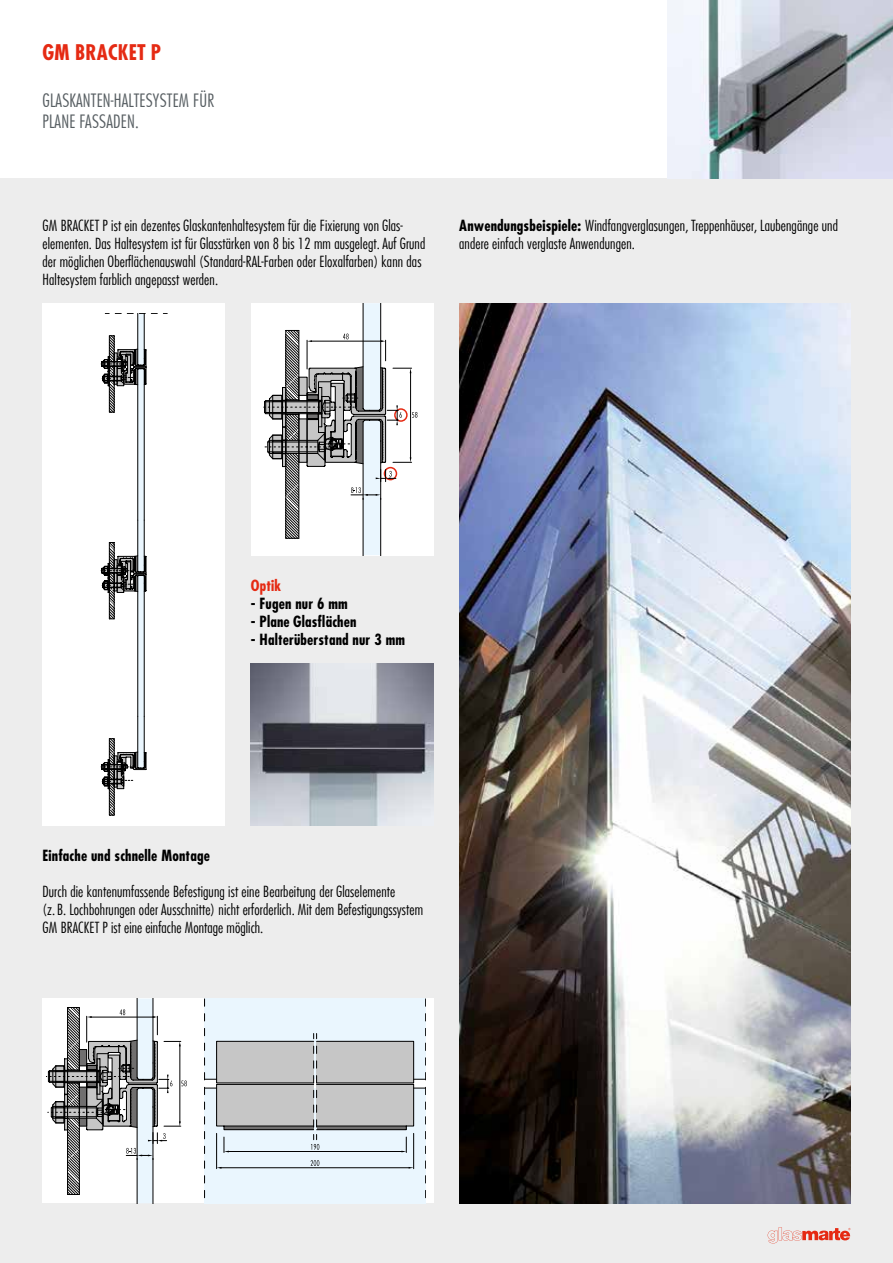
<style>
.page{position:relative;width:893px;height:1263px;background:#fff}
.page>*{position:absolute;margin:0;border:0;box-sizing:border-box;transform-origin:0 0}
.t1{font:700 condensed 21px "Futura LT Pro";letter-spacing:.01em;color:#e52a13}
.t2{font:300 condensed 18px/21.6px "Futura LT Pro";letter-spacing:.01em;color:#575e62}
.t3{font:300 condensed 15px/18px "Futura LT Pro";letter-spacing:.01em;color:#000}
.t4{font:700 condensed 15px "Futura LT Pro";letter-spacing:.01em;color:#000}
.t5{font:700 condensed 15px "Futura LT Pro";letter-spacing:.01em;color:#e52a13}
.s1{font-weight:700}
</style>
<div class="page">
<div style="left:0;top:179px;width:893px;height:1084px;background:#ededed"></div>
<img style="left:668px;top:0;width:225px;height:179px">
<div style="left:43px;top:998px;width:154px;height:205px;background:#fff"></div>
<svg style="left:46px;top:998px;width:141px;height:205px"></svg>
<div style="left:251px;top:303px;width:183px;height:252px;background:#fff"></div>
<svg style="left:263px;top:303px;width:154px;height:252px"></svg>
<div style="left:197px;top:998px;width:237px;height:205px;background:#fff"></div>
<div style="left:205px;top:998px;width:221px;height:81px;background:#eaf6fe"></div>
<div style="left:205px;top:1088px;width:221px;height:115px;background:#eaf6fe"></div>
<hr style="left:413px;top:1133px;width:1px;height:36px;background:#000">
<hr style="left:216px;top:1133px;width:1px;height:36px;background:#000">
<hr style="left:220px;top:1167px;width:189px;height:1px;background:#000">
<svg style="left:311px;top:1160px;width:8px;height:6px"></svg>
<svg style="left:204px;top:1028px;width:222px;height:125px"></svg>
<div style="left:43px;top:303px;width:182px;height:522px;background:#fff"></div>
<svg style="left:101px;top:313px;width:56px;height:503px"></svg>
<img style="left:251px;top:663px;width:183px;height:162px">
<img style="left:459px;top:303px;width:391px;height:900px">
<svg style="left:768px;top:1228px;width:82px;height:15px"></svg>
<div style="left:384px;top:467px;width:13px;height:13px;border:2px solid #e52a13;border-radius:50%"></div>
<div style="left:394px;top:408px;width:14px;height:14px;border:2px solid #e52a13;border-radius:50%"></div>
<h1 class="t1" style="left:43px;top:38px;width:120px">GM BRACKET P</h1>
<p class="t2" style="left:43px;top:89px;width:173px">GLASKANTEN-HALTESYSTEM FÜR<br>PLANE FASSADEN.</p>
<p class="t3" style="left:43px;top:217px;width:384px">GM BRACKET P ist ein dezentes Glaskantenhaltesystem für die Fixierung von Glas&shy;elementen. Das Haltesystem ist für Glasstärken von 8 bis 12 mm ausgelegt. Auf Grund der möglichen Oberflächenauswahl (Standard-RAL-Farben oder Eloxalfarben) kann das Haltesystem farblich angepasst werden.</p>
<p class="t3" style="left:459px;top:217px;width:380px"><span class="s1">Anwendungsbeispiele:</span> Windfangverglasungen, Treppenhäuser, Laubengänge und andere einfach verglaste Anwendungen.</p>
<p class="t5" style="left:251px;top:576px;width:32px">Optik</p>
<p class="t4" style="left:251px;top:594px;width:98px">- Fugen nur 6 mm</p>
<p class="t4" style="left:251px;top:612px;width:107px">- Plane Glasflächen</p>
<p class="t4" style="left:251px;top:630px;width:156px">- Halterüberstand nur 3 mm</p>
<p class="t4" style="left:43px;top:846px;width:169px">Einfache und schnelle Montage</p>
<p class="t3" style="left:43px;top:883px;width:382px">Durch die kantenumfassende Befestigung ist eine Bearbeitung der Glaselemente<br>(z.B. Lochbohrungen oder Ausschnitte) nicht erforderlich. Mit dem Befestigungssystem<br>GM BRACKET P ist eine einfache Montage möglich.</p>
</div>
